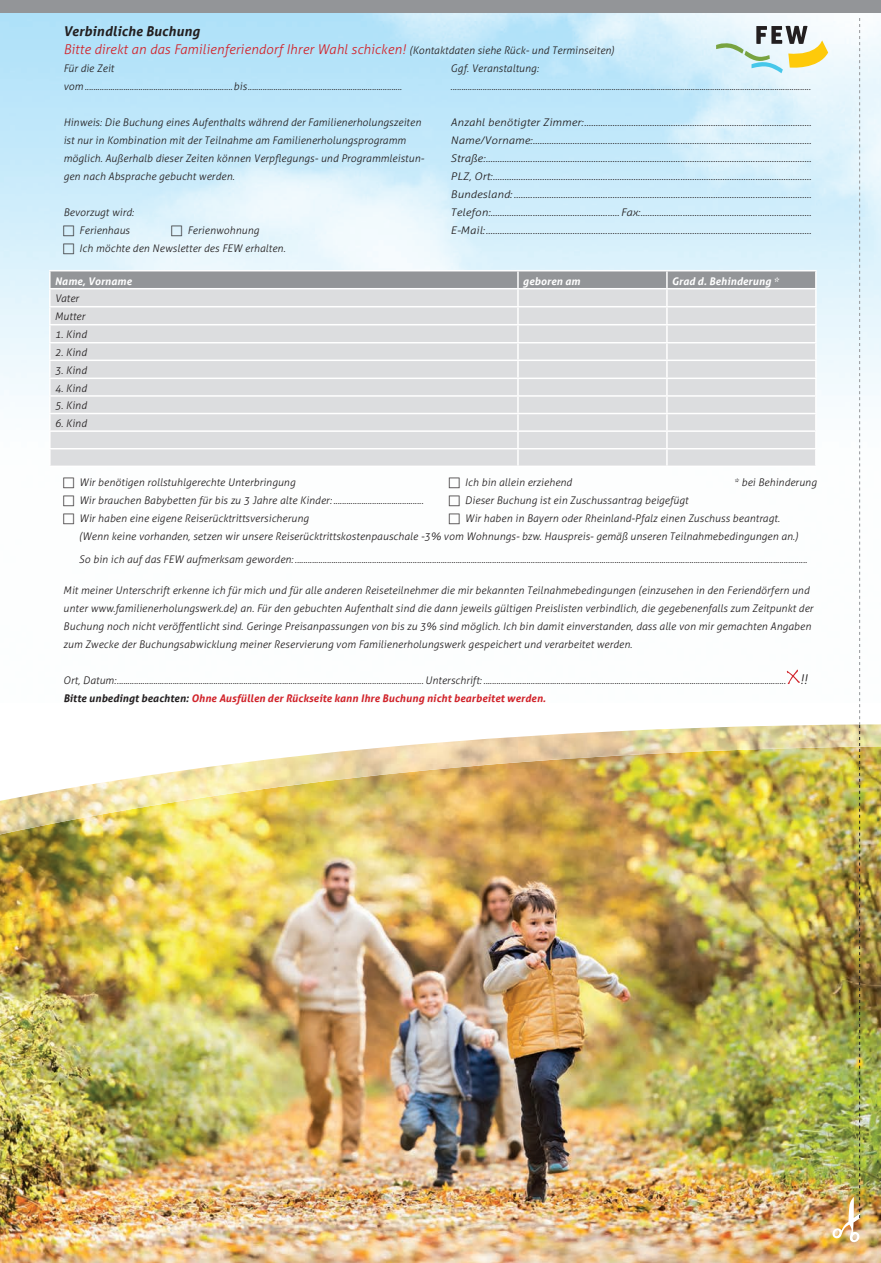
<style>
.page{position:relative;width:881px;height:1263px;background:#fff}
.page>*{position:absolute;margin:0;border:0;box-sizing:border-box;transform-origin:0 0}
.t1{font:italic 300 13.5px/18px "Aller";letter-spacing:.01em;color:#d1232a}
.t2{font:italic 300 10.5px/18px "Aller";letter-spacing:.01em;color:#231f20}
.t3{font:italic 300 10.5px/18px "Aller";letter-spacing:.01em;color:#231f20;text-align:justify;scale:1.09 1}
.t4{font:italic 700 10.5px "Aller";letter-spacing:.01em;color:#fff}
.s1{font-weight:700;color:#231f20}
.s2{font-size:10.5px;color:#231f20}
.s3{font-size:13.5px}
.s4{font-weight:700}
.s5{font-weight:700;color:#d1232a}
</style>
<div class="page">
<img style="left:0;top:870px;width:880px;height:393px">
<img style="left:0;top:13px;width:880px;height:689px">
<div style="left:0;top:0;width:880px;height:13px;background:#939598"></div>
<img style="left:49px;top:18px;width:810px;height:1224px">
<p class="t1" style="left:63px;top:22px;width:552px"><span class="s1">Verbindliche Buchung<br></span>Bitte direkt an das Familienferiendorf Ihrer Wahl schicken! <span class="s2">(Kontaktdaten siehe Rück- und Terminseiten)</span></p>
<p class="t2" style="left:63px;top:59px;width:340px">Für die Zeit<br>vom .....................................................................bis ........................................................................</p>
<p class="t2" style="left:63px;top:113px;width:362px">Hinweis: Die Buchung eines Aufenthalts während der Familienerholungszeiten ist nur in Kombination mit der Teilnahme am Familienerholungsprogramm möglich. Außerhalb dieser Zeiten können Verpflegungs- und Programmleistun&shy;gen nach Absprache gebucht werden.</p>
<p class="t2" style="left:79px;top:203px;width:56px;text-indent:-16px">Bevorzugt wird:<br>Ferienhaus</p>
<p class="t2" style="left:450px;top:59px;width:361px">Ggf. Veranstaltung: ........................................................................................................................................................................</p>
<p class="t3" style="left:450px;top:113px;width:332px">Anzahl benötigter Zimmer: .................................................................................................<br>Name/Vorname: .......................................................................................................................<br>Straße: ...........................................................................................................................................<br>PLZ, Ort: ........................................................................................................................................<br>Bundesland: ...............................................................................................................................<br>Telefon: ....................................................... Fax: .........................................................................<br>E-Mail: ...........................................................................................................................................</p>
<p class="t2" style="left:79px;top:221px;width:207px;text-indent:108px">Ferienwohnung<br>Ich möchte den Newsletter des FEW erhalten.</p>
<p class="t4" style="left:55px;top:275px;width:78px">Name, Vorname</p>
<p class="t4" style="left:522px;top:275px;width:59px">geboren am</p>
<p class="t4" style="left:671px;top:275px;width:108px">Grad d. Behinderung *</p>
<p class="t2" style="left:55px;top:290px;width:32px">Vater<br>Mutter</p>
<p class="t2" style="left:55px;top:326px;width:33px">1. Kind</p>
<p class="t2" style="left:55px;top:343px;width:33px">2. Kind</p>
<p class="t2" style="left:55px;top:361px;width:33px">3. Kind</p>
<p class="t2" style="left:55px;top:379px;width:33px">4. Kind</p>
<p class="t2" style="left:55px;top:397px;width:33px">5. Kind</p>
<p class="t2" style="left:55px;top:414px;width:33px">6. Kind</p>
<p class="t2" style="left:733px;top:473px;width:84px">* bei Behinderung</p>
<p class="t2" style="left:79px;top:473px;width:345px">Wir benötigen rollstuhlgerechte Unterbringung<br>Wir brauchen Babybetten für bis zu 3 Jahre alte Kinder: ..........................................</p>
<p class="t2" style="left:465px;top:473px;width:225px">Ich bin allein erziehend<br>Dieser Buchung ist ein Zuschussantrag beigefügt</p>
<p class="t2" style="left:79px;top:509px;width:231px">Wir haben eine eigene Reiserücktrittsversicherung</p>
<p class="t2" style="left:79px;top:509px;width:720px;text-indent:386px">Wir haben in Bayern oder Rheinland-Pfalz einen Zuschuss beantragt. (Wenn keine vorhanden, setzen wir unsere Reiserücktrittskostenpauschale -3% vom Wohnungs- bzw. Hauspreis- gemäß unseren Teilnahmebedingungen an.)</p>
<p class="t2" style="left:79px;top:550px;width:729px">So bin ich auf das FEW aufmerksam geworden: ...............................................................................................................................................................................................................................................</p>
<p class="t2" style="left:63px;top:581px;width:751px">Mit meiner Unterschrift erkenne ich für mich und für alle anderen Reiseteilnehmer die mir bekannten Teilnahmebedingungen (einzusehen in den Feriendörfern und unter www.familiener holungswerk.de) an. Für den gebuchten Aufenthalt sind die dann jeweils gültigen Preislisten verbindlich, die gegebenenfalls zum Zeitpunkt der Buchung noch nicht veröffentlicht sind. Geringe Preisanpassungen von bis zu 3% sind möglich. Ich bin damit einverstanden, dass alle von mir gemachten Angaben zum Zwecke der Buchungsabwicklung meiner Reservierung vom Familienerholungswerk gespeichert und verarbeitet werden.</p>
<p class="t2" style="left:63px;top:671px;width:745px">Ort, Datum: ............................................................................................................................................... Unterschrift: ............................................................................................................................................. <span class="s3">!!<br></span><span class="s4">Bitte unbedingt beachten:</span> <span class="s5">Ohne Ausfüllen der Rückseite kann Ihre Buchung nicht bearbeitet werden.</span></p>
</div>
